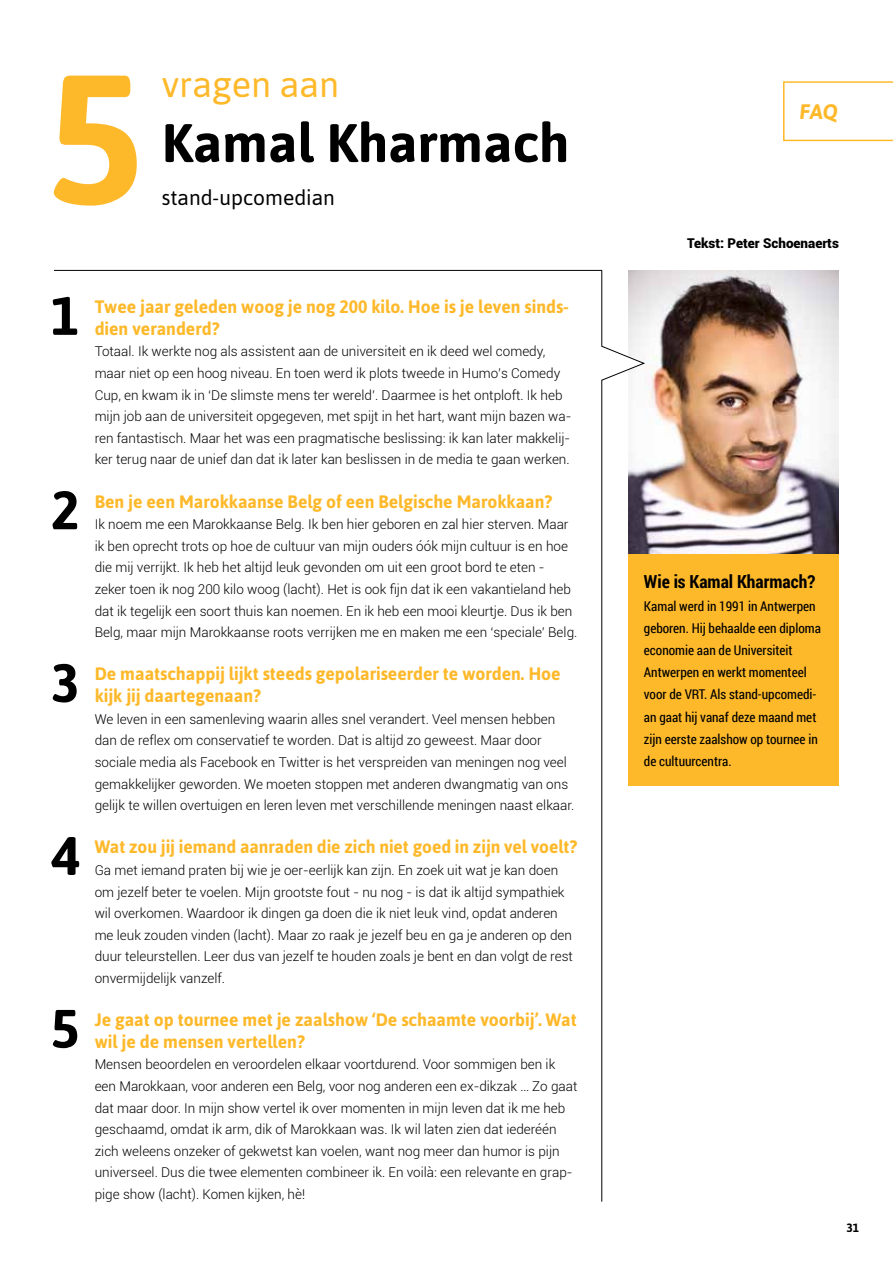
<style>
.page{position:relative;width:893px;height:1263px;background:#fff}
.page>*{position:absolute;margin:0;border:0;box-sizing:border-box;transform-origin:0 0}
.t1{font:700 54px "Asap";color:#000}
.t2{font:36px "Asap";color:#feb92b}
.t3{font:21px "Asap";color:#000}
.t4{font:italic 700 21px "Asap";color:#feb92b}
.t5{font:700 18px/21.6px "Asap";color:#feb92b}
.t6{font:700 18px "Asap";color:#feb92b;scale:.96 1}
.t7{font:700 18px "Roboto Condensed";color:#000}
.t8{font:300 13.5px/21.6px "Roboto";color:#000}
.t9{font:13.5px/22.2px "Roboto Condensed";color:#000}
.t10{font:900 13.5px "Roboto";color:#000}
.t11{font:700 12px "Asap";color:#000}
</style>
<div class="page">
<svg style="left:783px;top:81px;width:109px;height:60px"></svg>
<hr style="left:54px;top:270px;width:548px;height:1px;background:#000">
<svg style="left:54px;top:76px;width:83px;height:130px"></svg>
<img style="left:646px;top:270px;width:193px;height:284px">
<svg style="left:601px;top:270px;width:45px;height:932px"></svg>
<div style="left:629px;top:554px;width:210px;height:232px;background:#feb92b"></div>
<h2 class="t2" style="left:162px;top:64px;width:179px">vragen aan</h2>
<h1 class="t1" style="left:162px;top:112px;width:409px">Kamal Kharmach</h1>
<h3 class="t3" style="left:162px;top:186px;width:175px">stand-upcomedian</h3>
<h1 class="t1" style="left:51px;top:284px;width:30px">1</h1>
<h1 class="t1" style="left:51px;top:479px;width:30px">2</h1>
<h1 class="t1" style="left:51px;top:652px;width:30px">3</h1>
<h1 class="t1" style="left:51px;top:824px;width:30px">4</h1>
<h1 class="t1" style="left:51px;top:997px;width:30px">5</h1>
<h3 class="t5" style="left:95px;top:296px;width:475px">Twee jaar geleden woog je nog 200 kilo. Hoe is je leven sinds&shy;dien veranderd?</h3>
<p class="t8" style="left:95px;top:341px;width:478px">Totaal. Ik werkte nog als assistent aan de universiteit en ik deed wel comedy, maar niet op een hoog niveau. En toen werd ik plots tweede in Humo’s Comedy Cup, en kwam ik in ‘De slimste mens ter wereld’. Daarmee is het ontploft. Ik heb mijn job aan de universiteit opgegeven, met spijt in het hart, want mijn bazen wa&shy;ren fantastisch. Maar het was een pragmatische beslissing: ik kan later makkelij&shy;ker terug naar de unief dan dat ik later kan beslissen in de media te gaan werken.</p>
<h3 class="t5" style="left:95px;top:490px;width:459px">Ben je een Marokkaanse Belg of een Belgische Marokkaan?</h3>
<p class="t8" style="left:95px;top:514px;width:484px">Ik noem me een Marokkaanse Belg. Ik ben hier geboren en zal hier sterven. Maar ik ben oprecht trots op hoe de cultuur van mijn ouders óók mijn cultuur is en hoe die mij verrijkt. Ik heb het altijd leuk gevonden om uit een groot bord te eten - zeker toen ik nog 200 kilo woog (lacht). Het is ook fijn dat ik een vakantieland heb dat ik tegelijk een soort thuis kan noemen. En ik heb een mooi kleurtje. Dus ik ben Belg, maar mijn Marokkaanse roots verrijken me en maken me een ‘speciale’ Belg.</p>
<h3 class="t5" style="left:95px;top:663px;width:467px">De maatschappij lijkt steeds gepolariseerder te worden. Hoe kijk jij daartegenaan?</h3>
<p class="t8" style="left:95px;top:708px;width:481px">We leven in een samenleving waarin alles snel verandert. Veel mensen hebben dan de reflex om conservatief te worden. Dat is altijd zo geweest. Maar door sociale media als Facebook en Twitter is het verspreiden van meningen nog veel gemakkelijker geworden. We moeten stoppen met anderen dwangmatig van ons gelijk te willen overtuigen en leren leven met verschillende meningen naast elkaar.</p>
<h3 class="t6" style="left:95px;top:836px;width:504px">Wat zou jij iemand aanraden die zich niet goed in zijn vel voelt?</h3>
<p class="t8" style="left:95px;top:859px;width:480px">Ga met iemand praten bij wie je oer-eerlijk kan zijn. En zoek uit wat je kan doen om jezelf beter te voelen. Mijn grootste fout - nu nog - is dat ik altijd sympathiek wil overkomen. Waardoor ik dingen ga doen die ik niet leuk vind, opdat anderen me leuk zouden vinden (lacht). Maar zo raak je jezelf beu en ga je anderen op den duur teleurstellen. Leer dus van jezelf te houden zoals je bent en dan volgt de rest onvermijdelijk vanzelf.</p>
<h3 class="t5" style="left:95px;top:1009px;width:484px">Je gaat op tournee met je zaalshow ‘De schaamte voorbij’. Wat wil je de mensen vertellen?</h3>
<p class="t8" style="left:95px;top:1054px;width:484px">Mensen beoordelen en veroordelen elkaar voortdurend. Voor sommigen ben ik een Marokkaan, voor anderen een Belg, voor nog anderen een ex-dikzak … Zo gaat dat maar door. In mijn show vertel ik over momenten in mijn leven dat ik me heb geschaamd, omdat ik arm, dik of Marokkaan was. Ik wil laten zien dat iederéén zich weleens onzeker of gekwetst kan voelen, want nog meer dan humor is pijn universeel. Dus die twee elementen combineer ik. En voilà: een relevante en grap&shy;pige show (lacht). Komen kijken, hè!</p>
<h3 class="t4" style="left:799px;top:99px;width:40px">FAQ</h3>
<p class="t10" style="left:687px;top:236px;width:153px">Tekst: Peter Schoenaerts</p>
<h3 class="t7" style="left:644px;top:569px;width:173px">Wie is Kamal Kharmach?</h3>
<p class="t9" style="left:644px;top:594px;width:178px">Kamal werd in 1991 in Antwerpen geboren. Hij behaalde een diploma economie aan de Universiteit<br>Antwerpen en werkt momenteel voor de VRT. Als stand-upcomedi&shy;an gaat hij vanaf deze maand met zijn eerste zaalshow op tournee in de cultuurcentra.</p>
<p class="t11" style="left:846px;top:1220px;width:14px">31</p>
</div>
